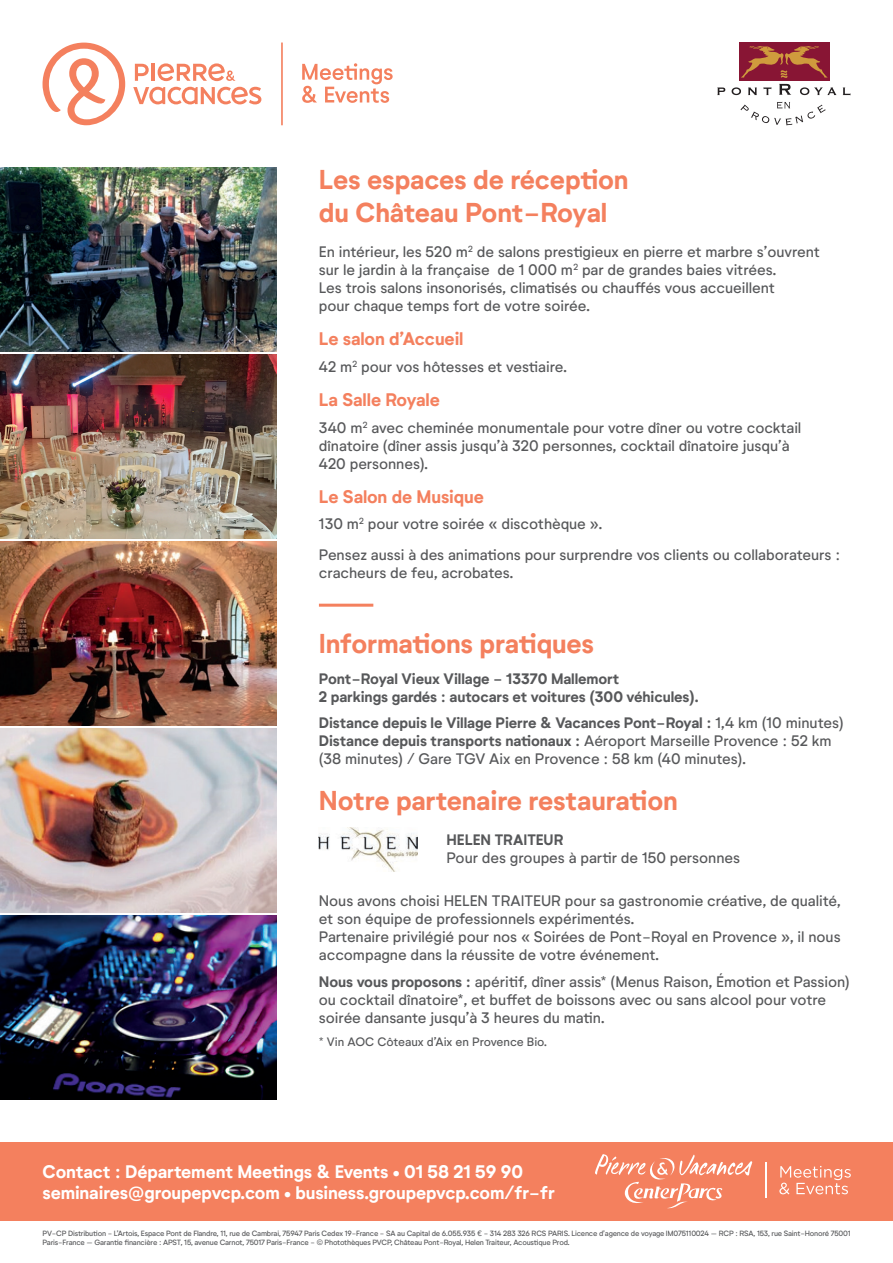
<style>
.page{position:relative;width:893px;height:1263px;background:#fff}
.page>*{position:absolute;margin:0;border:0;box-sizing:border-box;transform-origin:0 0}
.t1{font:700 27px/32.4px "Neutrif Studio";letter-spacing:-.01em;color:#f4805e}
.t2{font:700 18px/21.6px "Neutrif Studio";letter-spacing:-.01em;color:#fff}
.t3{font:700 18px "Neutrif Studio";letter-spacing:-.01em;color:#f4805e}
.t4{font:15px/18px "Neutrif Studio";letter-spacing:-.005em;color:#57585a}
.t5{font:700 15px/18px "Neutrif Studio";letter-spacing:-.01em;color:#57585a}
.t6{font:12px "Neutrif Studio";letter-spacing:-.005em;color:#57585a}
.t7{font:7.5px/9px "Neutrif Studio";letter-spacing:-.025em;color:#57585a}
.s1{font-weight:700}
</style>
<div class="page">
<div style="left:0;top:1142px;width:893px;height:78px;background:#f4805e"></div>
<div style="left:739px;top:43px;width:90px;height:38px;background:#881534"></div>
<svg style="left:741px;top:46px;width:86px;height:32px"></svg>
<svg style="left:717px;top:88px;width:8px;height:7px"></svg>
<svg style="left:732px;top:87px;width:9px;height:8px"></svg>
<svg style="left:748px;top:88px;width:9px;height:7px"></svg>
<svg style="left:764px;top:87px;width:7px;height:8px"></svg>
<svg style="left:800px;top:87px;width:36px;height:8px"></svg>
<svg style="left:843px;top:88px;width:7px;height:7px"></svg>
<svg style="left:779px;top:84px;width:12px;height:11px"></svg>
<svg style="left:740px;top:102px;width:86px;height:23px"></svg>
<img style="left:0;top:355px;width:276px;height:183px">
<img style="left:0;top:542px;width:276px;height:183px">
<img style="left:319px;top:827px;width:98px;height:45px">
<img style="left:0;top:729px;width:276px;height:183px">
<img style="left:0;top:916px;width:276px;height:183px">
<hr style="left:319px;top:604px;width:54px;height:3px;background:#f4805e">
<img style="left:0;top:168px;width:276px;height:184px">
<svg style="left:595px;top:1154px;width:157px;height:55px"></svg>
<hr style="left:765px;top:1162px;width:1px;height:36px;background:#fff">
<svg style="left:779px;top:1166px;width:72px;height:28px"></svg>
<svg style="left:43px;top:43px;width:82px;height:82px"></svg>
<hr style="left:152px;top:64px;width:3px;height:17px;background:#f4805e">
<svg style="left:135px;top:64px;width:14px;height:17px"></svg>
<svg style="left:158px;top:63px;width:78px;height:18px"></svg>
<svg style="left:133px;top:87px;width:128px;height:17px"></svg>
<hr style="left:281px;top:43px;width:2px;height:82px;background:#f4805e">
<svg style="left:302px;top:63px;width:91px;height:40px"></svg>
<h1 class="t1" style="left:319px;top:164px;width:311px">Les espaces de réception du Château Pont-Royal</h1>
<p class="t4" style="left:319px;top:243px;width:502px">En intérieur, les 520 m<sup>2</sup> de salons prestigieux en pierre et marbre s’ouvrent sur le jardin à la française de 1 000 m<sup>2</sup> par de grandes baies vitrées.<br>Les trois salons insonorisés, climatisés ou chauffés vous accueillent<br>pour chaque temps fort de votre soirée.</p>
<p class="t3" style="left:319px;top:328px;width:146px">Le salon d’Accueil</p>
<p class="t4" style="left:319px;top:358px;width:250px">42 m<sup>2</sup> pour vos hôtesses et vestiaire.</p>
<p class="t3" style="left:319px;top:389px;width:122px">La Salle Royale</p>
<p class="t4" style="left:319px;top:418px;width:484px">340 m<sup>2</sup> avec cheminée monumentale pour votre dîner ou votre cocktail dînatoire (dîner assis jusqu’à 320 personnes, cocktail dînatoire jusqu’à<br>420 personnes).</p>
<p class="t3" style="left:319px;top:485px;width:166px">Le Salon de Musique</p>
<p class="t4" style="left:319px;top:509px;width:523px;line-height:30.8px">130 m<sup>2</sup> pour votre soirée « discothèque ».<br>Pensez aussi à des animations pour surprendre vos clients ou collaborateurs :</p>
<p class="t4" style="left:319px;top:564px;width:196px">cracheurs de feu, acrobates.</p>
<h1 class="t1" style="left:319px;top:628px;width:277px">Informations pratiques</h1>
<p class="t5" style="left:319px;top:670px;width:381px">Pont-Royal Vieux Village - 13370 Mallemort<br>2 parkings gardés : autocars et voitures (300 véhicules).</p>
<p class="t4" style="left:319px;top:714px;width:526px"><span class="s1">Distance depuis le Village Pierre &amp; Vacances Pont-Royal :</span> 1,4 km (10 minutes)<br><span class="s1">Distance depuis transports nationaux :</span> Aéroport Marseille Provence : 52 km (38 minutes) / Gare TGV Aix en Provence : 58 km (40 minutes).</p>
<h1 class="t1" style="left:319px;top:784px;width:360px">Notre partenaire restauration</h1>
<p class="t5" style="left:446px;top:830px;width:118px">HELEN TRAITEUR</p>
<p class="t4" style="left:446px;top:848px;width:295px">Pour des groupes à partir de 150 personnes</p>
<p class="t4" style="left:319px;top:892px;width:523px">Nous avons choisi HELEN TRAITEUR pour sa gastronomie créative, de qualité, et son équipe de professionnels expérimentés.<br>Partenaire privilégié pour nos « Soirées de Pont-Royal en Provence », il nous accompagne dans la réussite de votre événement.</p>
<p class="t4" style="left:319px;top:972px;width:532px"><span class="s1">Nous vous proposons :</span> apéritif, dîner assis* (Menus Raison, Émotion et Passion) ou cocktail dînatoire*, et buffet de boissons avec ou sans alcool pour votre soirée dansante jusqu’à 3 heures du matin.</p>
<p class="t6" style="left:319px;top:1034px;width:230px">* Vin AOC Côteaux d’Aix en Provence Bio.</p>
<p class="t2" style="left:43px;top:1161px;width:514px">Contact : Département Meetings &amp; Events • 01 58 21 59 90 seminaires@groupepvcp.com • business.groupepvcp.com/fr-fr</p>
<p class="t7" style="left:43px;top:1229px;width:810px">PV-CP Distribution - L’Artois, Espace Pont de Flandre, 11, rue de Cambrai, 75947 Paris Cedex 19-France - SA au Capital de 6.055.935 € - 314 283 326 RCS PARIS. Licence d’agence de voyage IM075110024 – RCP : RSA, 153, rue Saint-Honoré 75001<br>Paris-France – Garantie financière : APST, 15, avenue Carnot, 75017 Paris-France - © Photothèques PVCP, Château Pont-Royal, Helen Traiteur, Acoustique Prod.</p>
</div>
